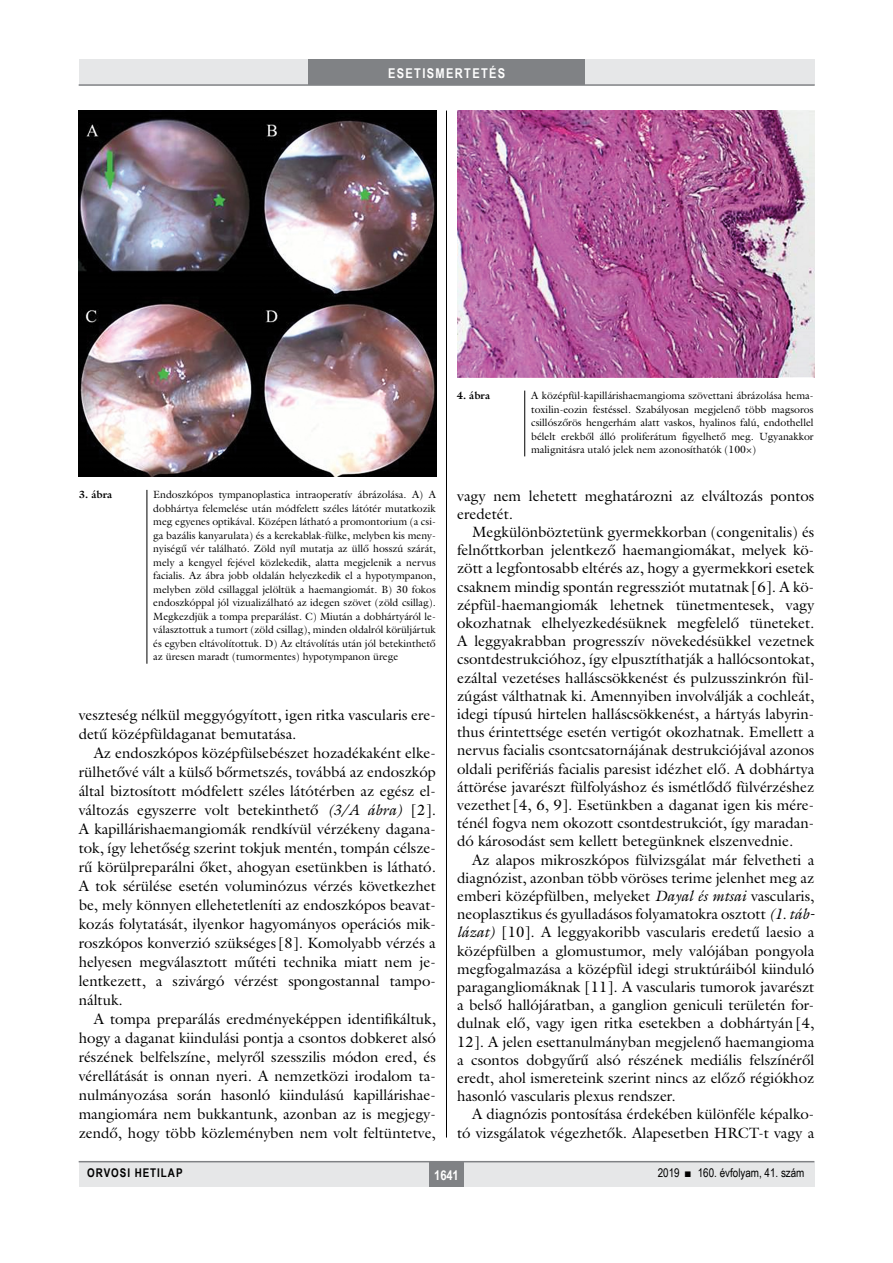
<style>
.page{position:relative;width:893px;height:1263px;background:#fff}
.page>*{position:absolute;margin:0;border:0;box-sizing:border-box;transform-origin:0 0}
.Body_Text{font:15px/18.1px "Galliard Reg";color:#000}
.Body_tompa{font:15px/19px "Galliard Reg";color:#000}
.t1{font:700 13.5px "Arial Narrow";letter-spacing:.1em;color:#fff}
.t2{font:12px "Arial Narrow";color:#000}
.t3{font:700 12px "Arial Narrow";letter-spacing:.08em;color:#000}
.kepalairas2{font:10.5px/13.5px "Galliard Reg";color:#000;text-align:justify}
.kepalairas1{font:700 10.5px "Galliard Reg";color:#000}
.s1{font-style:italic}
</style>
<div class="page">
<div style="left:79px;top:1161px;width:735px;height:25px;background:#e6e7e8"></div>
<div style="left:429px;top:1161px;width:34px;height:25px;background:#808285"></div>
<hr style="left:79px;top:1161px;width:735px;height:1px;background:#808285">
<div style="left:79px;top:60px;width:735px;height:25px;background:#e6e7e8"></div>
<div style="left:308px;top:60px;width:277px;height:25px;background:#808285"></div>
<hr style="left:79px;top:84px;width:736px;height:2px;background:#808285">
<hr style="left:446px;top:111px;width:1px;height:1026px;background:#000">
<img style="left:79px;top:111px;width:357px;height:365px">
<hr style="left:147px;top:490px;width:1px;height:174px;background:#000">
<hr style="left:524px;top:391px;width:1px;height:65px;background:#000">
<img style="left:457px;top:111px;width:357px;height:267px">
<p class="t1" style="left:388px;top:63px;width:119px">ESETISMERTETÉS</p>
<p class="kepalairas1" style="left:79px;top:488px;width:35px">3. ábra</p>
<p class="kepalairas2" style="left:153px;top:488px;width:284px">Endoszkópos tympanoplastica intraoperatív ábrázolása. A) A dobhártya felemelése után módfelett széles látótér mutatkozik meg egyenes optikával. Középen látható a promontorium (a csi&shy;ga bazális kanyarulata) és a kerekablak-fülke, melyben kis men - nyiségű vér található. Zöld nyíl mutatja az üllő hosszú szárát, mely a kengyel fejével közlekedik, alatta megjelenik a nervus facialis. Az ábra jobb oldalán helyezkedik el a hypotympanon, melyben zöld csillaggal jelöltük a haemangiomát. B) 30 fokos endoszkóppal jól vizualizálható az idegen szövet (zöld csillag).<br>Megkezdjük a tompa preparálást. C) Miután a dobhártyáról le&shy;választottuk a tumort (zöld csillag), minden oldalról körüljártuk és egyben eltávolítottuk. D) Az eltávolítás után jól betekinthető az üresen maradt (tumormentes) hypotympanon ürege</p>
<p class="Body_tompa" style="left:79px;top:705px;width:359px">veszteség nélkül meggyógyított, igen ritka vascularis ere&shy;detű középfüldaganat bemutatása.</p>
<p class="Body_Text" style="left:79px;top:743px;width:359px;line-height:19px;text-indent:15px">Az endoszkópos középfülsebészet hozadékaként elke&shy;rülhetővé vált a külső bőrmetszés, továbbá az endoszkóp által biztosított módfelett széles látótérben az egész el&shy;változás egyszerre volt betekinthető <span class="s1">(3/A ábra)</span> [2].<br>A kapillárishaemangiomák rendkívül vérzékeny dagana&shy;tok, így lehetőség szerint tokjuk mentén, tompán célsze&shy;rű körülpreparálni őket, ahogyan esetünkben is látható.<br>A tok sérülése esetén voluminózus vérzés következhet be, mely könnyen ellehetetleníti az endoszkópos beavat&shy;kozás folytatását, ilyenkor hagyományos operációs mik&shy;roszkópos konverzió szükséges [8]. Komolyabb vérzés a helyesen megválasztott műtéti technika miatt nem je&shy;lentkezett, a szivárgó vérzést spongostannal tampo&shy;náltuk.</p>
<p class="Body_Text" style="left:79px;top:1009px;width:359px;line-height:19px;text-indent:15px">A tompa preparálás eredményeképpen identifikáltuk, hogy a daganat kiindulási pontja a csontos dobkeret alsó részének belfelszíne, melyről szesszilis módon ered, és vérellátását is onnan nyeri. A nemzetközi irodalom ta&shy;nulmányozása során hasonló kiindulású kapillárishae&shy;mangiomára nem bukkantunk, azonban az is megjegy&shy;zendő, hogy több közleményben nem volt feltüntetve,</p>
<p class="kepalairas1" style="left:457px;top:389px;width:35px">4. ábra</p>
<p class="kepalairas2" style="left:531px;top:388px;width:284px">A középfül-kapillárishaemangioma szövettani ábrázolása hema&shy;toxilin-eozin festéssel. Szabályosan megjelenő több magsoros csillószőrös hengerhám alatt vaskos, hyalinos falú, endothellel bélelt erekből álló proliferátum figyelhető meg. Ugyanakkor malignitásra utaló jelek nem azonosíthatók (100×)</p>
<p class="Body_Text" style="left:457px;top:486px;width:359px">vagy nem lehetett meghatározni az elváltozás pontos eredetét.</p>
<p class="Body_Text" style="left:457px;top:523px;width:359px;text-indent:15px">Megkülönböztetünk gyermekkorban (congenitalis) és felnőttkorban jelentkező haemangiomákat, melyek kö&shy;zött a legfontosabb eltérés az, hogy a gyermekkori esetek csaknem mindig spontán regressziót mutatnak [6]. A kö&shy;zépfül-haemangiomák lehetnek tünetmentesek, vagy okozhatnak elhelyezkedésüknek megfelelő tüneteket.<br>A leggyakrabban progresszív növekedésükkel vezetnek csontdestrukcióhoz, így elpusztíthatják a hallócsontokat, ezáltal vezetéses halláscsökkenést és pulzusszinkrón fül&shy;zúgást válthatnak ki. Amennyiben involválják a cochleát, idegi típusú hirtelen halláscsökkenést, a hártyás labyrin&shy;thus érintettsége esetén vertigót okozhatnak. Emellett a nervus facialis csontcsatornájának destrukciójával azonos oldali perifériás facialis paresist idézhet elő. A dobhártya áttörése javarészt fülfolyáshoz és ismétlődő fülvérzéshez vezethet [4, 6, 9]. Esetünkben a daganat igen kis mére&shy;ténél fogva nem okozott csontdestrukciót, így maradan&shy;dó károsodást sem kellett betegünknek elszenvednie.</p>
<p class="Body_Text" style="left:457px;top:850px;width:359px;text-align:justify;text-indent:15px">Az alapos mikroszkópos fülvizsgálat már felvetheti a diagnózist, azonban több vöröses terime jelenhet meg az emberi középfülben, melyeket <span class="s1">Dayal és mtsai</span> vascularis, neoplasztikus és gyulladásos folyamatokra osztott <span class="s1">(1. táb&shy;lázat)</span> [10]. A leggyakoribb vascularis eredetű laesio a középfülben a glomustumor, mely valójában pongyola megfogalmazása a középfül idegi struktúráiból kiinduló paragangliomáknak [11]. A vascularis tumorok javarészt a belső hallójáratban, a ganglion geniculi területén for&shy;dulnak elő, vagy igen ritka esetekben a dobhártyán [4, 12]. A jelen esettanulmányban megjelenő haemangioma a csontos dobgyűrű alsó részének mediális felszínéről eredt, ahol ismereteink szerint nincs az előző régiókhoz hasonló vascularis plexus rendszer.</p>
<p class="Body_Text" style="left:457px;top:1105px;width:359px;text-align:right">A diagnózis pontosítása érdekében különféle képalko&shy;tó vizsgálatok végezhetők. Alapesetben HRCT-t vagy a</p>
<p class="t3" style="left:87px;top:1164px;width:97px">ORVOSI HETILAP</p>
<p class="t1" style="left:434px;top:1165px;width:26px">1641</p>
<p class="t2" style="left:658px;top:1164px;width:148px">2019 ■ 160. évfolyam, 41. szám</p>
</div>
